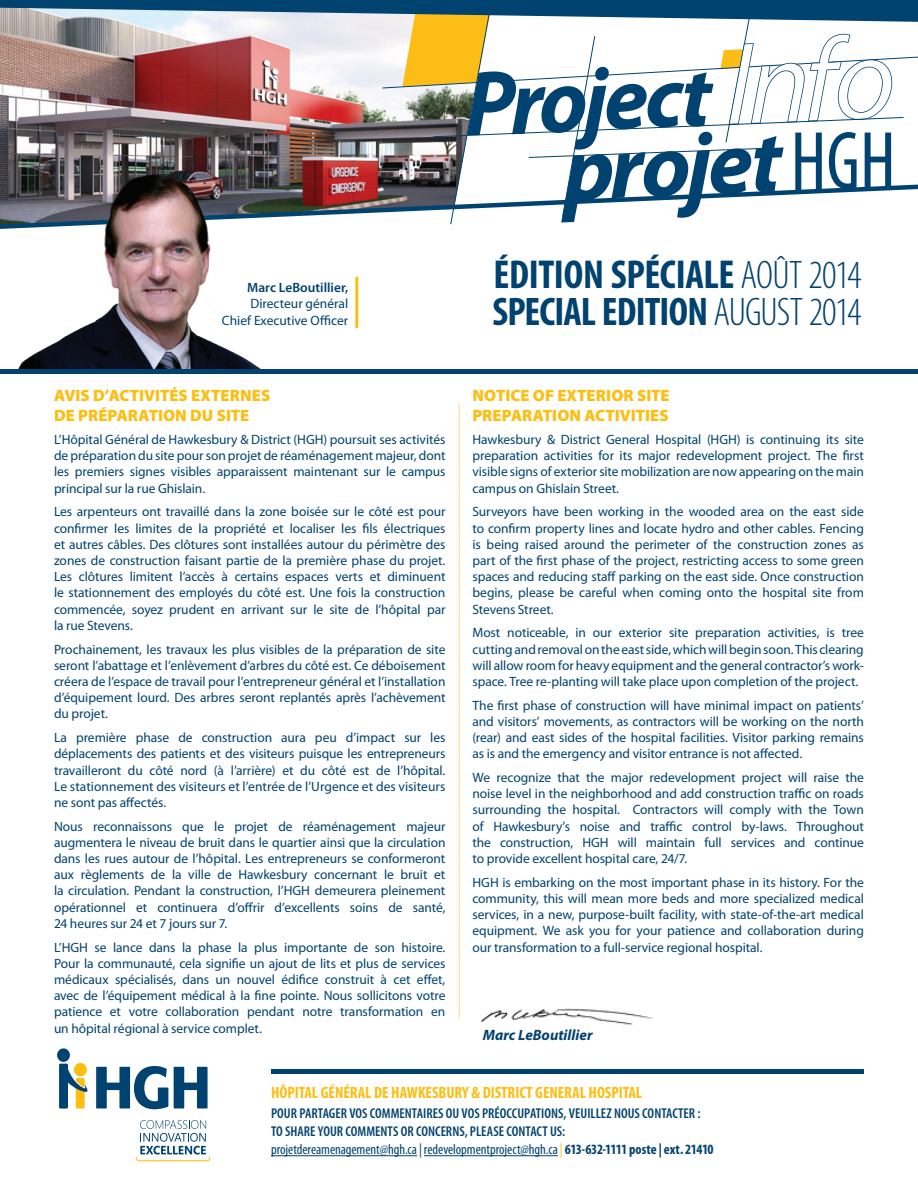
<style>
.page{position:relative;width:918px;height:1188px;background:#fff}
.page>*{position:absolute;margin:0;border:0;box-sizing:border-box;transform-origin:0 0}
.t1{font:700 condensed 40.5px "Myriad Pro";letter-spacing:-.01em;color:#004270}
.t2{font:700 condensed 40.05px "Myriad Pro";letter-spacing:-.02em;color:#004270}
.t3{font:900 16.5px/19.8px "Myriad Pro";letter-spacing:.005em;color:#fdbe12}
.t4{font:700 condensed 16.5px "Myriad Pro";letter-spacing:-.005em;color:#fdbe12}
.t5{font:italic 700 15px "Myriad Pro";color:#004270}
.t6{font:600 condensed 14.25px/18px "Myriad Pro";color:#004270}
.t7{font:13.5px/16.2px "Myriad Pro";letter-spacing:-.005em;color:#004270;text-align:justify}
.t8{font:600 13.5px "Myriad Pro";color:#004270}
.s1{font-weight:300;font-size:40.05px}
.s2{font-weight:300}
.s3{font-weight:400}
.s4{font-weight:400;color:#fdbe12}
.s5{font-weight:700}
</style>
<div class="page">
<hr style="left:459px;top:404px;width:1px;height:614px;background:#fed786">
<img style="left:0;top:0;width:918px;height:225px">
<hr style="left:271px;top:1155px;width:146px;height:1px;background:#004270">
<hr style="left:424px;top:1155px;width:134px;height:1px;background:#004270">
<div style="left:57px;top:1048px;width:13px;height:14px;background:#004270;border-radius:50%"></div>
<svg style="left:59px;top:1064px;width:29px;height:45px"></svg>
<svg style="left:174px;top:1067px;width:34px;height:41px"></svg>
<svg style="left:96px;top:1066px;width:72px;height:43px"></svg>
<svg style="left:136px;top:1120px;width:74px;height:41px"></svg>
<img style="left:0;top:143px;width:303px;height:227px">
<hr style="left:355px;top:277px;width:3px;height:51px;background:#fdbe12">
<img style="left:482px;top:1008px;width:171px;height:18px">
<hr style="left:0;top:370px;width:918px;height:4px;background:#004270">
<hr style="left:271px;top:1069px;width:593px;height:4px;background:#004270">
<p class="t8" style="left:247px;top:279px;width:102px">Marc LeBoutillier,</p>
<p class="t7" style="left:222px;top:296px;width:128px;text-align:right">Directeur général<br>Chief Executive Officer</p>
<p class="t3" style="left:54px;top:386px;width:218px">AVIS D’ACTIVITÉS EXTERNES<br>DE PRÉPARATION DU SITE</p>
<p class="t7" style="left:54px;top:431px;width:393px">L’Hôpital Général de Hawkesbury &amp; District (HGH) poursuit ses activités de préparation du site pour son projet de réaménagement majeur, dont les premiers signes visibles apparaissent maintenant sur le campus principal sur la rue Ghislain.</p>
<p class="t7" style="left:54px;top:504px;width:393px">Les arpenteurs ont travaillé dans la zone boisée sur le côté est pour confirmer les limites de la propriété et localiser les fils électriques et autres câbles. Des clôtures sont installées autour du périmètre des zones de construction faisant partie de la première phase du projet.<br>Les clôtures limitent l’accès à certains espaces verts et diminuent le stationnement des employés du côté est. Une fois la construction commencée, soyez prudent en arrivant sur le site de l’hôpital par la rue Stevens.</p>
<p class="t7" style="left:54px;top:641px;width:393px">Prochainement, les travaux les plus visibles de la préparation de site seront l’abattage et l’enlèvement d’arbres du côté est. Ce déboisement créera de l’espace de travail pour l’entrepreneur général et l’installation d’équipement lourd. Des arbres seront replantés après l’achèvement du projet.</p>
<p class="t7" style="left:54px;top:729px;width:393px">La première phase de construction aura peu d’impact sur les déplacements des patients et des visiteurs puisque les entrepreneurs travailleront du côté nord (à l’arrière) et du côté est de l’hôpital.<br>Le stationnement des visiteurs et l’entrée de l’Urgence et des visiteurs ne sont pas affectés.</p>
<p class="t7" style="left:54px;top:818px;width:393px">Nous reconnaissons que le projet de réaménagement majeur augmentera le niveau de bruit dans le quartier ainsi que la circulation dans les rues autour de l’hôpital. Les entrepreneurs se conformeront aux règlements de la ville de Hawkesbury concernant le bruit et la circulation. Pendant la construction, l’HGH demeurera pleinement opérationnel et continuera d’offrir d’excellents soins de santé, 24 heures sur 24 et 7 jours sur 7.</p>
<p class="t7" style="left:54px;top:939px;width:393px">L’HGH se lance dans la phase la plus importante de son histoire.<br>Pour la communauté, cela signifie un ajout de lits et plus de services médicaux spécialisés, dans un nouvel édifice construit à cet effet, avec de l’équipement médical à la fine pointe. Nous sollicitons votre patience et votre collaboration pendant notre transformation en un hôpital régional à service complet.</p>
<h1 class="t1" style="left:493px;top:249px;width:370px">ÉDITION SPÉCIALE <span class="s1">AOÛT 2014</span></h1>
<h2 class="t2" style="left:492px;top:287px;width:371px">SPECIAL EDITION <span class="s2">AUGUST 2014</span></h2>
<p class="t3" style="left:472px;top:386px;width:199px">NOTICE OF EXTERIOR SITE<br>PREPARATION ACTIVITIES</p>
<p class="t7" style="left:472px;top:431px;width:393px">Hawkesbury &amp; District General Hospital (HGH) is continuing its site preparation activities for its major redevelopment project. The first visible signs of exterior site mobilization are now appearing on the main campus on Ghislain Street.</p>
<p class="t7" style="left:472px;top:504px;width:393px">Surveyors have been working in the wooded area on the east side to confirm property lines and locate hydro and other cables. Fencing is being raised around the perimeter of the construction zones as part of the first phase of the project, restricting access to some green spaces and reducing staff parking on the east side. Once construction begins, please be careful when coming onto the hospital site from Stevens Street.</p>
<p class="t7" style="left:472px;top:625px;width:393px">Most noticeable, in our exterior site preparation activities, is tree cutting and removal on the east side, which will begin soon. This clearing will allow room for heavy equipment and the general contractor’s work&shy;space. Tree re-planting will take place upon completion of the project.</p>
<p class="t7" style="left:472px;top:697px;width:393px">The first phase of construction will have minimal impact on patients’ and visitors’ movements, as contractors will be working on the north (rear) and east sides of the hospital facilities. Visitor parking remains as is and the emergency and visitor entrance is not affected.</p>
<p class="t7" style="left:472px;top:769px;width:393px">We recognize that the major redevelopment project will raise the noise level in the neighborhood and add construction traffic on roads surrounding the hospital. Contractors will comply with the Town of Hawkesbury’s noise and traffic control by-laws. Throughout the construction, HGH will maintain full services and continue to provide excellent hospital care, 24/7.</p>
<p class="t7" style="left:472px;top:874px;width:393px">HGH is embarking on the most important phase in its history. For the community, this will mean more beds and more specialized medical services, in a new, purpose-built facility, with state-of-the-art medical equipment. We ask you for your patience and collaboration during our transformation to a full-service regional hospital.</p>
<p class="t5" style="left:483px;top:1025px;width:111px">Marc LeBoutillier</p>
<p class="t4" style="left:271px;top:1082px;width:373px">HÔPITAL GÉNÉRAL DE HAWKESBURY &amp; DISTRICT GENERAL HOSPITAL</p>
<p class="t6" style="left:271px;top:1105px;width:444px">POUR PARTAGER VOS COMMENTAIRES OU VOS PRÉOCCUPATIONS, VEUILLEZ NOUS CONTACTER :<br>TO SHARE YOUR COMMENTS OR CONCERNS, PLEASE CONTACT US: <span class="s3">projetdereamenagement@hgh.ca | redevelopmentproject@hgh.ca</span><span class="s4">|</span> <span class="s5">613-632-1111 POSTE | EXT. 21410</span></p>
</div>
